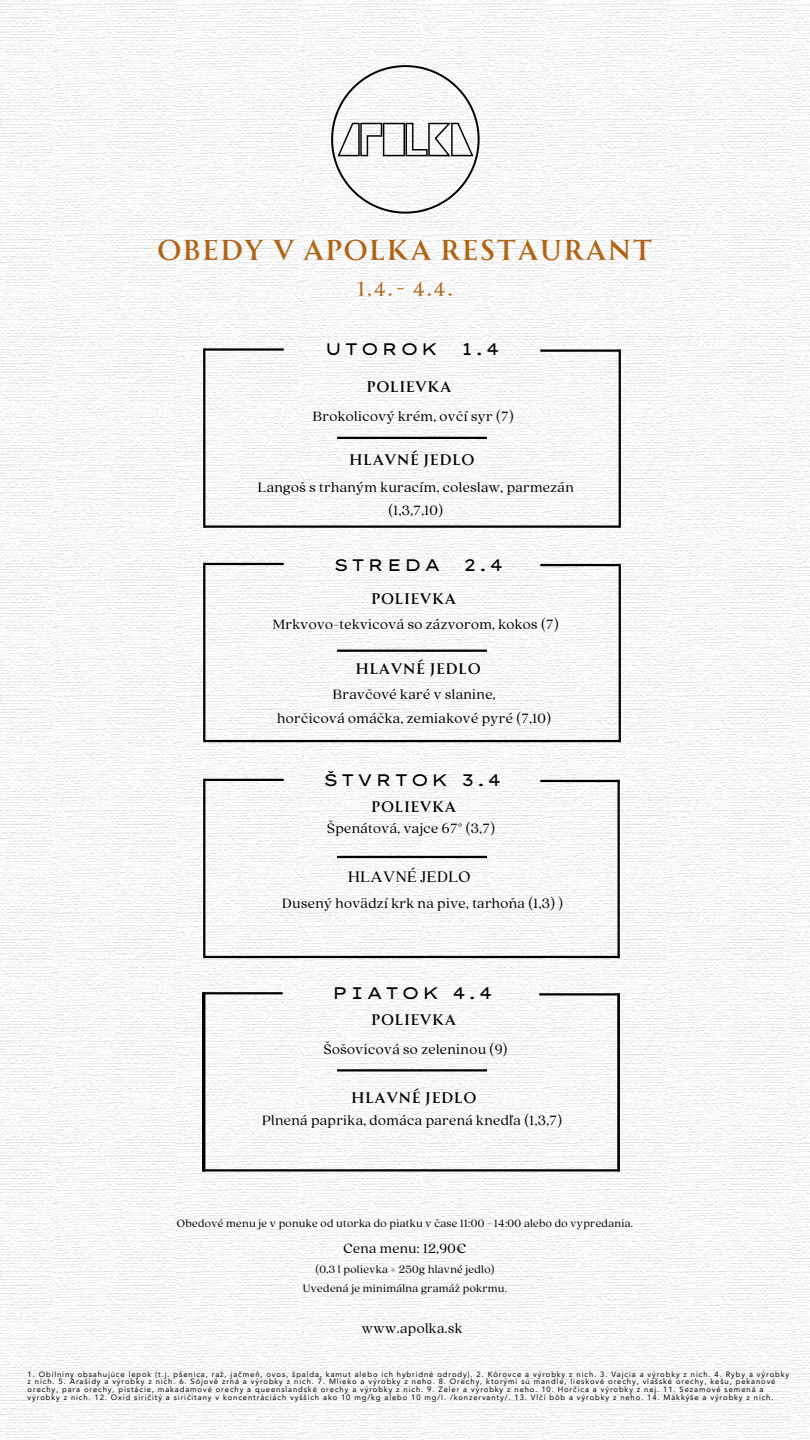
<style>
.page{position:relative;width:810px;height:1440px;background:#fff}
.page>*{position:absolute;margin:0;border:0;box-sizing:border-box;transform-origin:0 0}
.t1{font:500 28.1px "Allrounder Monument";letter-spacing:.03em;color:#af6314}
.t2{font:20.1px "Allrounder Monument";color:#af6314}
.t3{font:17px "Quincy CF";letter-spacing:.03em;color:#000}
.t4{font:16.7px "Lexend Zetta";letter-spacing:.13em;color:#000}
.t5{font:15px/24px "Quincy CF";letter-spacing:.03em;color:#000;text-align:center}
.t6{font:500 15px "Allrounder Monument";letter-spacing:.03em;color:#000}
.t7{font:14.7px "Quincy CF";letter-spacing:.03em;color:#000}
.t8{font:11.7px/18.8px "Quincy CF";letter-spacing:.03em;color:#000;text-align:center}
.t9{font:7.7px/7.7px "Avenir LT Pro";letter-spacing:.115em;color:#000}
</style>
<div class="page">
<img style="left:0;top:0;width:810px;height:1440px">
<img style="left:330px;top:64px;width:150px;height:150px">
<hr style="left:203px;top:348px;width:2px;height:180px;background:#000">
<hr style="left:619px;top:349px;width:2px;height:179px;background:#000">
<hr style="left:540px;top:349px;width:80px;height:3px;background:#000">
<hr style="left:204px;top:348px;width:80px;height:3px;background:#000">
<hr style="left:204px;top:525px;width:416px;height:3px;background:#000">
<hr style="left:337px;top:437px;width:150px;height:2px;background:#000">
<hr style="left:203px;top:563px;width:2px;height:179px;background:#000">
<hr style="left:619px;top:564px;width:2px;height:178px;background:#000">
<hr style="left:540px;top:564px;width:80px;height:2px;background:#000">
<hr style="left:204px;top:563px;width:80px;height:2px;background:#000">
<hr style="left:204px;top:740px;width:416px;height:2px;background:#000">
<hr style="left:203px;top:779px;width:2px;height:179px;background:#000">
<hr style="left:618px;top:780px;width:2px;height:178px;background:#000">
<hr style="left:540px;top:780px;width:80px;height:2px;background:#000">
<hr style="left:204px;top:779px;width:80px;height:2px;background:#000">
<hr style="left:204px;top:956px;width:416px;height:2px;background:#000">
<hr style="left:337px;top:856px;width:150px;height:2px;background:#000">
<hr style="left:202px;top:992px;width:2px;height:180px;background:#000">
<hr style="left:539px;top:993px;width:80px;height:3px;background:#000">
<hr style="left:203px;top:992px;width:80px;height:2px;background:#000">
<hr style="left:203px;top:1169px;width:416px;height:3px;background:#000">
<hr style="left:337px;top:650px;width:150px;height:2px;background:#000">
<hr style="left:203px;top:992px;width:2px;height:180px;background:#000">
<hr style="left:618px;top:993px;width:2px;height:179px;background:#000">
<hr style="left:337px;top:1069px;width:150px;height:2px;background:#000">
<h2 class="t1" style="left:157px;top:234px;width:497px">OBEDY V APOLKA RESTAURANT</h2>
<p class="t2" style="left:356px;top:278px;width:99px">1.4.- 4.4.</p>
<p class="t4" style="left:325px;top:338px;width:115px">UTOROK</p>
<p class="t4" style="left:462px;top:338px;width:39px">1.4</p>
<h1 class="t6" style="left:367px;top:379px;width:87px">POLIEVKA</h1>
<p class="t5" style="left:313px;top:404px;width:202px">Brokolicový krém, ovčí syr (7)</p>
<p class="t6" style="left:349px;top:452px;width:127px">HLAVNÉ JEDLO</p>
<p class="t5" style="left:258px;top:475px;width:317px;line-height:23.2px">Langoš s trhaným kuracím, coleslaw, parmezán (1,3,7,10)</p>
<p class="t4" style="left:334px;top:554px;width:109px">STREDA</p>
<p class="t4" style="left:463px;top:554px;width:41px">2.4</p>
<h4 class="t6" style="left:371px;top:590px;width:87px">POLIEVKA</h4>
<p class="t5" style="left:273px;top:611px;width:287px">Mrkvovo-tekvicová so zázvorom, kokos (7)</p>
<p class="t6" style="left:355px;top:660px;width:127px">HLAVNÉ JEDLO</p>
<h5 class="t5" style="left:277px;top:682px;width:275px">Bravčové karé v slanine,<br>horčicová omáčka, zemiakové pyré (7,10)</h5>
<h4 class="t4" style="left:323px;top:769px;width:179px">ŠTVRTOK 3.4</h4>
<p class="t6" style="left:371px;top:798px;width:86px">POLIEVKA</p>
<h4 class="t5" style="left:327px;top:816px;width:169px">Špenátová, vajce 67° (3,7)</h4>
<h5 class="t3" style="left:348px;top:866px;width:124px">HLAVNÉ JEDLO</h5>
<h3 class="t5" style="left:282px;top:890px;width:282px">Dusený hovädzí krk na pive, tarhoňa (1,3) )</h3>
<h5 class="t4" style="left:332px;top:982px;width:161px">PIATOK 4.4</h5>
<h5 class="t6" style="left:371px;top:1011px;width:86px">POLIEVKA</h5>
<p class="t5" style="left:324px;top:1036px;width:185px">Šošovicová so zeleninou (9)</p>
<p class="t6" style="left:351px;top:1089px;width:127px">HLAVNÉ JEDLO</p>
<h4 class="t5" style="left:262px;top:1107px;width:301px">Plnená paprika, domáca parená knedľa (1,3,7)</h4>
<h3 class="t8" style="left:177px;top:1213px;width:458px">Obedové menu je v ponuke od utorka do piatku v čase 11:00 - 14:00 alebo do vypredania.</h3>
<p class="t7" style="left:343px;top:1239px;width:125px">Cena menu: 12,90€</p>
<p class="t8" style="left:303px;top:1260px;width:206px">(0,3 l polievka + 250g hlavné jedlo)<br>Uvedená je minimálna gramáž pokrmu.</p>
<p class="t5" style="left:362px;top:1315px;width:102px">www.apolka.sk</p>
<h3 class="t9" style="left:28px;top:1371px;width:763px">1. Obilniny obsahujúce lepok (t.j. pšenica, raž, jačmeň, ovos, špalda, kamut alebo ich hybridné odrody). 2. Kôrovce a výrobky z nich. 3. Vajcia a výrobky z nich. 4. Ryby a výrobky z nich. 5. Arašidy a výrobky z nich. 6. Sójové zrná a výrobky z nich. 7. Mlieko a výrobky z neho. 8. Orechy, ktorými sú mandle, lieskové orechy, vlašské orechy, kešu, pekanové orechy, para orechy, pistácie, makadamové orechy a queenslandské orechy a výrobky z nich. 9. Zeler a výrobky z neho. 10. Horčica a výrobky z nej. 11. Sezamové semená a výrobky z nich. 12. Oxid siričitý a siričitany v koncentráciách vyšších ako 10 mg/kg alebo 10 mg/l. /konzervanty/. 13. Vlčí bôb a výrobky z neho. 14. Mäkkýše a výrobky z nich.</h3>
</div>
